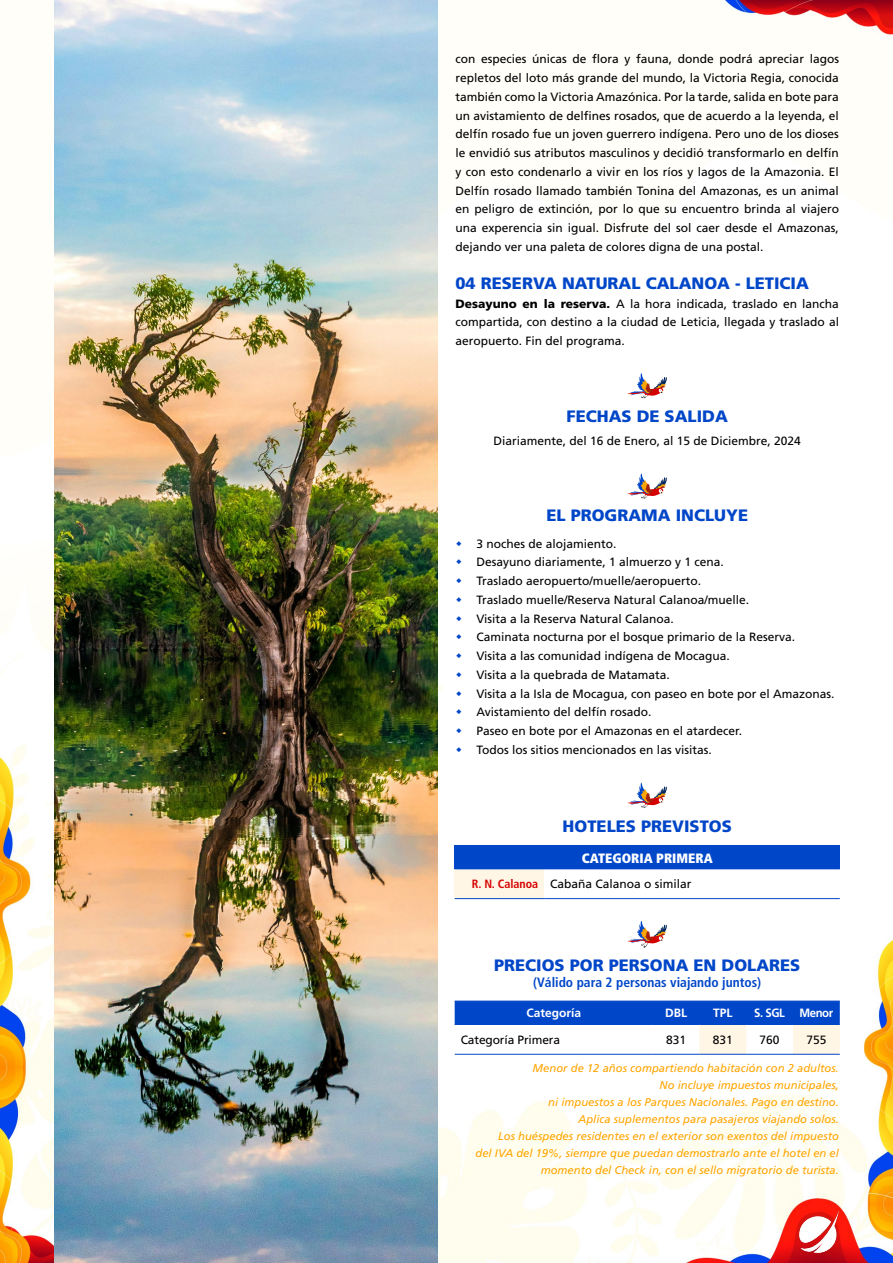
<style>
.page{position:relative;width:893px;height:1263px;background:#fff}
.page>*{position:absolute;margin:0;border:0;box-sizing:border-box;transform-origin:0 0}
.t1{font:900 16.5px "Frutiger";color:#0046c8}
.t2{font:700 condensed 13.5px "Frutiger";color:#0046c8}
.t3{font:900 condensed 13.5px "Frutiger";color:#fff}
.t4{font:12px/18.8px "Frutiger";color:#000;text-align:justify}
.t5{font:700 12px "Frutiger";color:#fff}
.t6{font:700 12px "Frutiger";letter-spacing:-.04em;color:#fff;scale:.95 1}
.t7{font:italic 11.25px/17px "Frutiger";color:#ffa500;text-align:right}
.s1{font-weight:900}
.s2{font-weight:700;font-stretch:condensed;color:#d50000}
</style>
<div class="page">
<img style="left:0;top:0;width:893px;height:1263px">
<img style="left:800px;top:1210px;width:39px;height:43px">
<hr style="left:0;top:457px;width:1px;height:74px;background:#fff">
<div style="left:455px;top:845px;width:385px;height:24px;background:#0046c8"></div>
<div style="left:455px;top:869px;width:89px;height:30px;background:#fff6e6"></div>
<hr style="left:544px;top:898px;width:296px;height:1px;background:#0046c8">
<hr style="left:455px;top:898px;width:89px;height:1px;background:#0046c8">
<svg style="left:455px;top:1002px;width:385px;height:52px"></svg>
<hr style="left:455px;top:1001px;width:198px;height:1px;background:#0046c8">
<hr style="left:653px;top:1001px;width:46px;height:1px;background:#0046c8">
<hr style="left:699px;top:1001px;width:47px;height:1px;background:#0046c8">
<hr style="left:746px;top:1001px;width:47px;height:1px;background:#0046c8">
<hr style="left:793px;top:1001px;width:47px;height:1px;background:#0046c8">
<hr style="left:455px;top:1024px;width:198px;height:1px;background:#0046c8">
<hr style="left:455px;top:1054px;width:198px;height:1px;background:#0046c8">
<hr style="left:653px;top:1024px;width:46px;height:1px;background:#0046c8">
<hr style="left:699px;top:1024px;width:47px;height:1px;background:#0046c8">
<hr style="left:746px;top:1024px;width:47px;height:1px;background:#0046c8">
<hr style="left:793px;top:1024px;width:47px;height:1px;background:#0046c8">
<hr style="left:653px;top:1054px;width:46px;height:1px;background:#0046c8">
<hr style="left:699px;top:1054px;width:47px;height:1px;background:#0046c8">
<hr style="left:746px;top:1054px;width:47px;height:1px;background:#0046c8">
<hr style="left:793px;top:1054px;width:47px;height:1px;background:#0046c8">
<img style="left:54px;top:0;width:383px;height:1263px">
<svg style="left:628px;top:473px;width:39px;height:26px"></svg>
<svg style="left:628px;top:373px;width:39px;height:25px"></svg>
<svg style="left:628px;top:783px;width:39px;height:25px"></svg>
<svg style="left:628px;top:921px;width:39px;height:27px"></svg>
<svg style="left:456px;top:541px;width:5px;height:5px"></svg>
<svg style="left:456px;top:559px;width:5px;height:5px"></svg>
<svg style="left:456px;top:578px;width:5px;height:5px"></svg>
<svg style="left:456px;top:597px;width:5px;height:5px"></svg>
<svg style="left:456px;top:616px;width:5px;height:5px"></svg>
<svg style="left:456px;top:634px;width:5px;height:5px"></svg>
<svg style="left:456px;top:653px;width:5px;height:5px"></svg>
<svg style="left:456px;top:672px;width:5px;height:5px"></svg>
<svg style="left:456px;top:691px;width:5px;height:5px"></svg>
<svg style="left:456px;top:709px;width:5px;height:5px"></svg>
<svg style="left:456px;top:728px;width:5px;height:5px"></svg>
<svg style="left:456px;top:747px;width:5px;height:5px"></svg>
<p class="t4" style="left:455px;top:50px;width:385px">con especies únicas de flora y fauna, donde podrá apreciar lagos repletos del loto más grande del mundo, la Victoria Regia, conocida también como la Victoria Amazónica. Por la tarde, salida en bote para un avistamiento de delfines rosados, que de acuerdo a la leyenda, el delfín rosado fue un joven guerrero indígena. Pero uno de los dioses le envidió sus atributos masculinos y decidió transformarlo en delfín y con esto condenarlo a vivir en los ríos y lagos de la Amazonia. El Delfín rosado llamado también Tonina del Amazonas, es un animal en peligro de extinción, por lo que su encuentro brinda al viajero una experencia sin igual. Disfrute del sol caer desde el Amazonas, dejando ver una paleta de colores digna de una postal.</p>
<h1 class="t1" style="left:455px;top:273px;width:355px">04 RESERVA NATURAL CALANOA - LETICIA</h1>
<p class="t4" style="left:455px;top:294px;width:385px"><span class="s1">Desayuno en la reserva.</span> A la hora indicada, traslado en lancha compartida, con destino a la ciudad de Leticia, llegada y traslado al aeropuerto. Fin del programa.</p>
<h1 class="t1" style="left:566px;top:406px;width:163px">FECHAS DE SALIDA</h1>
<p class="t4" style="left:493px;top:431px;width:309px">Diariamente, del 16 de Enero, al 15 de Diciembre, 2024</p>
<h1 class="t1" style="left:546px;top:506px;width:203px">EL PROGRAMA INCLUYE</h1>
<p class="t4" style="left:476px;top:534px;width:359px;text-align:left">3 noches de alojamiento.<br>Desayuno diariamente, 1 almuerzo y 1 cena.<br>Traslado aeropuerto/muelle/aeropuerto.<br>Traslado muelle/Reserva Natural Calanoa/muelle.<br>Visita a la Reserva Natural Calanoa.<br>Caminata nocturna por el bosque primario de la Reserva.<br>Visita a las comunidad indígena de Mocagua.<br>Visita a la quebrada de Matamata.<br>Visita a la Isla de Mocagua, con paseo en bote por el Amazonas.<br>Avistamiento del delfín rosado.<br>Paseo en bote por el Amazonas en el atardecer.<br>Todos los sitios mencionados en las visitas.</p>
<h1 class="t1" style="left:563px;top:816px;width:171px">HOTELES PREVISTOS</h1>
<p class="t3" style="left:582px;top:849px;width:132px">CATEGORIA PRIMERA</p>
<p class="t4" style="left:472px;top:875px;width:221px"><span class="s2">R. N. Calanoa</span> Cabaña Calanoa o similar</p>
<h1 class="t1" style="left:494px;top:955px;width:308px">PRECIOS POR PERSONA EN DOLARES</h1>
<p class="t2" style="left:533px;top:974px;width:230px">(Válido para 2 personas viajando juntos)</p>
<p class="t5" style="left:526px;top:1006px;width:56px">Categoría</p>
<p class="t5" style="left:665px;top:1006px;width:23px">DBL</p>
<p class="t5" style="left:713px;top:1006px;width:21px">TPL</p>
<p class="t6" style="left:754px;top:1006px;width:85px">S. SGL Menor</p>
<p class="t4" style="left:461px;top:1030px;width:101px">Categoría Primera</p>
<p class="t4" style="left:666px;top:1030px;width:22px">831</p>
<p class="t4" style="left:713px;top:1030px;width:22px">831</p>
<p class="t4" style="left:760px;top:1030px;width:22px">760</p>
<p class="t4" style="left:806px;top:1030px;width:22px">755</p>
<p class="t7" style="left:475px;top:1059px;width:365px">Menor de 12 años compartiendo habitación con 2 adultos.<br>No incluye impuestos municipales,<br>ni impuestos a los Parques Nacionales. Pago en destino.<br>Aplica suplementos para pasajeros viajando solos.<br>Los huéspedes residentes en el exterior son exentos del impuesto<br>del IVA del 19%, siempre que puedan demostrarlo ante el hotel en el momento del Check in, con el sello migratorio de turista.</p>
</div>
